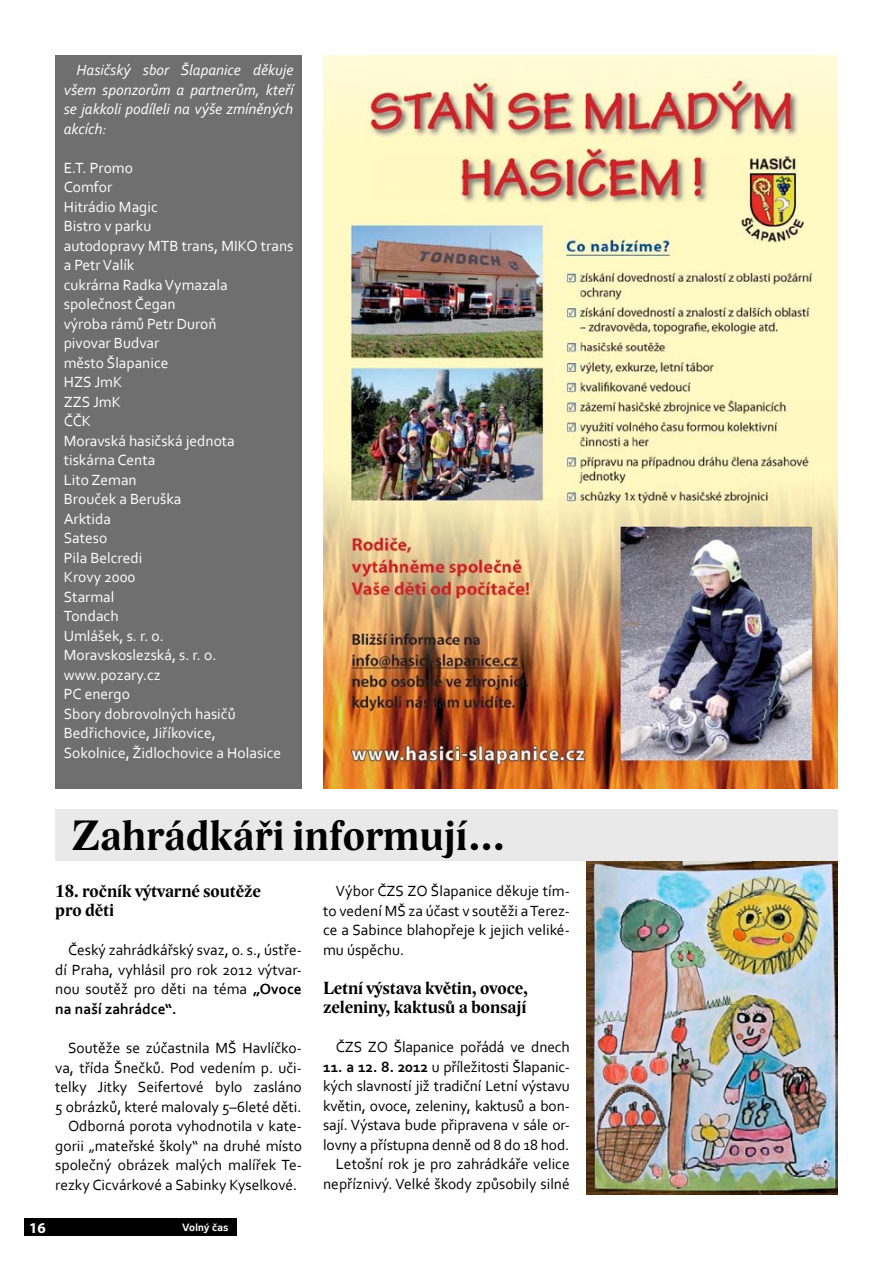
<style>
.page{position:relative;width:893px;height:1263px;background:#fff}
.page>*{position:absolute;margin:0;border:0;box-sizing:border-box;transform-origin:0 0}
.Titulek_hlavn{font:700 43.5px "Lido STF";color:#000}
.Texty_zpravodaj{font:700 18px "Lido STF";color:#000}
.Texty_zpravodaj-2{font:15.45px/19.5px "Corbel";color:#000;text-align:justify}
.Texty_zpravodaj-3{font:15.45px/19.5px "Corbel";color:#fff}
.Texty_zpravodaj-4{font:italic 15.45px/19.5px "Corbel";color:#fff;text-align:justify}
.t1{font:700 15px "Myriad Pro";color:#fff}
.t2{font:10.5px "Zeppelin 33";letter-spacing:.02em;color:#fff}
.s1{font-weight:700}
</style>
<div class="page">
<div style="left:24px;top:1219px;width:213px;height:17px;background:#000"></div>
<img style="left:323px;top:55px;width:515px;height:733px">
<div style="left:55px;top:55px;width:247px;height:733px;background:#706f6f"></div>
<img style="left:587px;top:860px;width:251px;height:335px">
<div style="left:55px;top:809px;width:783px;height:51px;background:#e9e9e9"></div>
<p class="Texty_zpravodaj-4" style="left:64px;top:60px;width:231px;text-indent:13px">Hasičský sbor Šlapanice děkuje všem sponzorům a partnerům, kteří se jakkoli podíleli na výše zmíněných akcích:</p>
<p class="Texty_zpravodaj-3" style="left:64px;top:158px;width:71px">E.T. Promo</p>
<p class="Texty_zpravodaj-3" style="left:64px;top:177px;width:50px">Comfor</p>
<p class="Texty_zpravodaj-3" style="left:64px;top:197px;width:96px">Hitrádio Magic</p>
<p class="Texty_zpravodaj-3" style="left:64px;top:216px;width:89px">Bistro v parku</p>
<p class="Texty_zpravodaj-3" style="left:64px;top:236px;width:231px">autodopravy MTB trans, MIKO trans a Petr Valík</p>
<p class="Texty_zpravodaj-3" style="left:64px;top:275px;width:165px">cukrárna Radka Vymazala</p>
<p class="Texty_zpravodaj-3" style="left:64px;top:294px;width:113px">společnost Čegan</p>
<p class="Texty_zpravodaj-3" style="left:64px;top:314px;width:154px">výroba rámů Petr Duroň</p>
<p class="Texty_zpravodaj-3" style="left:64px;top:333px;width:97px">pivovar Budvar</p>
<p class="Texty_zpravodaj-3" style="left:64px;top:353px;width:106px">město Šlapanice</p>
<p class="Texty_zpravodaj-3" style="left:64px;top:372px;width:60px">HZS JmK</p>
<p class="Texty_zpravodaj-3" style="left:64px;top:392px;width:59px">ZZS JmK</p>
<p class="Texty_zpravodaj-3" style="left:64px;top:411px;width:29px">ČČK</p>
<p class="Texty_zpravodaj-3" style="left:64px;top:431px;width:173px">Moravská hasičská jednota</p>
<p class="Texty_zpravodaj-3" style="left:64px;top:450px;width:93px">tiskárna Centa</p>
<p class="Texty_zpravodaj-3" style="left:64px;top:470px;width:75px">Lito Zeman</p>
<p class="Texty_zpravodaj-3" style="left:64px;top:489px;width:119px">Brouček a Beruška</p>
<p class="Texty_zpravodaj-3" style="left:64px;top:509px;width:49px">Arktida</p>
<p class="Texty_zpravodaj-3" style="left:64px;top:528px;width:45px">Sateso</p>
<p class="Texty_zpravodaj-3" style="left:64px;top:548px;width:80px">Pila Belcredi</p>
<p class="Texty_zpravodaj-3" style="left:64px;top:567px;width:73px">Krovy 2000</p>
<p class="Texty_zpravodaj-3" style="left:64px;top:587px;width:52px">Starmal</p>
<p class="Texty_zpravodaj-3" style="left:64px;top:606px;width:56px">Tondach</p>
<p class="Texty_zpravodaj-3" style="left:64px;top:626px;width:102px">Umlášek, s. r. o.</p>
<p class="Texty_zpravodaj-3" style="left:64px;top:645px;width:154px">Moravskoslezská, s. r. o.</p>
<p class="Texty_zpravodaj-3" style="left:64px;top:665px;width:99px">www.pozary.cz</p>
<p class="Texty_zpravodaj-3" style="left:64px;top:684px;width:68px">PC energo</p>
<p class="Texty_zpravodaj-3" style="left:64px;top:704px;width:173px">Sbory dobrovolných hasičů</p>
<p class="Texty_zpravodaj-3" style="left:64px;top:723px;width:153px">Bedřichovice, Jiříkovice,</p>
<p class="Texty_zpravodaj-3" style="left:64px;top:743px;width:219px">Sokolnice, Židlochovice a Holasice</p>
<p class="Titulek_hlavn" style="left:72px;top:812px;width:436px">Zahrádkáři informují…</p>
<p class="Texty_zpravodaj" style="left:55px;top:881px;width:207px">18. ročník výtvarné soutěže</p>
<p class="Texty_zpravodaj" style="left:55px;top:901px;width:60px">pro děti</p>
<p class="Texty_zpravodaj-2" style="left:55px;top:940px;width:248px;text-indent:13px">Český zahrádkářský svaz, o. s., ústře&shy;dí Praha, vyhlásil pro rok 2012 výtvar&shy;nou soutěž pro děti na téma <span class="s1">„Ovoce na naší zahrádce“.</span></p>
<p class="Texty_zpravodaj-2" style="left:55px;top:1038px;width:248px;text-indent:13px">Soutěže se zúčastnila MŠ Havlíčko&shy;va, třída Šnečků. Pod vedením p. uči&shy;telky Jitky Seifertové bylo zasláno 5 obrázků, které malovaly 5–6leté děti.</p>
<p class="Texty_zpravodaj-2" style="left:55px;top:1116px;width:248px;text-indent:13px">Odborná porota vyhodnotila v kate&shy;gorii „mateřské školy“ na druhé místo společný obrázek malých malířek Te&shy;rezky Cicvárkové a Sabinky Kyselkové.</p>
<p class="t1" style="left:29px;top:1218px;width:18px">16</p>
<p class="t2" style="left:183px;top:1221px;width:47px">Volný čas</p>
<p class="Texty_zpravodaj-2" style="left:323px;top:881px;width:248px;text-indent:13px">Výbor ČZS ZO Šlapanice děkuje tím&shy;to vedení MŠ za účast v soutěži aTerez&shy;ce a Sabince blahopřeje k jejich veliké&shy;mu úspěchu.</p>
<p class="Texty_zpravodaj" style="left:323px;top:978px;width:206px">Letní výstava květin, ovoce,</p>
<p class="Texty_zpravodaj" style="left:323px;top:997px;width:205px">zeleniny, kaktusů a bonsají</p>
<p class="Texty_zpravodaj-2" style="left:336px;top:1037px;width:235px">ČZS ZO Šlapanice pořádá ve dnech</p>
<p class="Texty_zpravodaj-2" style="left:323px;top:1056px;width:248px"><span class="s1">11. a 12. 8. 2012</span> u příležitosti Šlapanic&shy;kých slavností již tradiční Letní výstavu květin, ovoce, zeleniny, kaktusů a bon&shy;sají. Výstava bude připravena v sále or&shy;lovny a přístupna denně od 8 do 18 hod.</p>
<p class="Texty_zpravodaj-2" style="left:323px;top:1154px;width:248px;text-align:right">Letošní rok je pro zahrádkáře velice nepříznivý. Velké škody způsobily silné</p>
</div>
